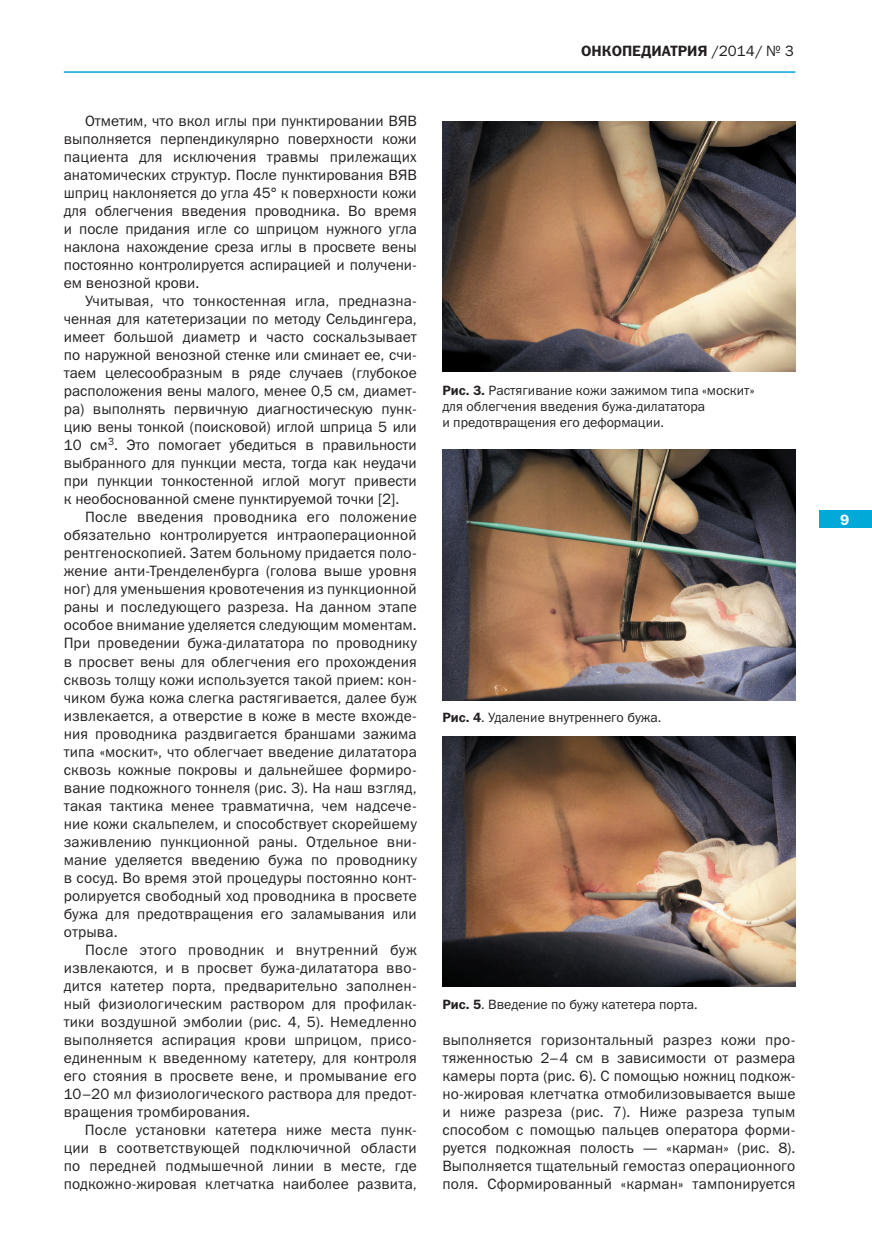
<style>
.page{position:relative;width:872px;height:1234px;background:#fff}
.page>*{position:absolute;margin:0;border:0;box-sizing:border-box;transform-origin:0 0}
.t1{font:15px/18px "Franklin Gothic Book C";letter-spacing:.005em;color:#231f20;text-align:justify}
.t2{font:15px "Franklin Gothic Demi C";color:#231f20}
.t3{font:15px "Franklin Gothic Demi C";color:#fff}
.t4{font:13.5px/16.2px "Franklin Gothic Book C";color:#231f20}
.s1{font-family:"Franklin Gothic Book C"}
.s2{font-family:"Franklin Gothic Demi C"}
</style>
<div class="page">
<div style="left:819px;top:510px;width:53px;height:17px;background:#00a9d8"></div>
<hr style="left:64px;top:71px;width:731px;height:2px;background:#00a9d8">
<img style="left:442px;top:121px;width:353px;height:250px">
<img style="left:442px;top:450px;width:353px;height:250px">
<img style="left:442px;top:736px;width:353px;height:250px">
<p class="t1" style="left:64px;top:112px;width:354px;text-indent:21px">Отметим, что вкол иглы при пунктировании ВЯВ выполняется перпендикулярно поверхности кожи пациента для исключения травмы прилежащих анатомических структур. После пунктирования ВЯВ шприц наклоняется до угла 45° к поверхности кожи для облегчения введения проводника. Во время и после придания игле со шприцом нужного угла наклона нахождение среза иглы в просвете вены постоянно контролируется аспирацией и получени&shy;ем венозной крови.</p>
<p class="t1" style="left:64px;top:292px;width:354px;text-indent:21px">Учитывая, что тонкостенная игла, предназна&shy;ченная для катетеризации по методу Сельдингера, имеет большой диаметр и часто соскальзывает по наружной венозной стенке или сминает ее, счи&shy;таем целесообразным в ряде случаев (глубокое расположения вены малого, менее 0,5 см, диамет&shy;ра) выполнять первичную диагностическую пунк&shy;цию вены тонкой (поисковой) иглой шприца 5 или 10 см<sup>3</sup>. Это помогает убедиться в правильности выбранного для пункции места, тогда как неудачи при пункции тонкостенной иглой могут привести к необоснованной смене пунктируемой точки [2].</p>
<p class="t1" style="left:64px;top:508px;width:354px;text-indent:21px">После введения проводника его положение обязательно контролируется интраоперационной рентгеноскопией. Затем больному придается поло&shy;жение анти-Тренделенбурга (голова выше уровня ног) для уменьшения кровотечения из пункционной раны и последующего разреза. На данном этапе особое внимание уделяется следующим моментам.<br>При проведении бужа-дилататора по проводнику в просвет вены для облегчения его прохождения сквозь толщу кожи используется такой прием: кон&shy;чиком бужа кожа слегка растягивается, далее буж извлекается, а отверстие в коже в месте вхожде&shy;ния проводника раздвигается браншами зажима типа «москит», что облегчает введение дилататора сквозь кожные покровы и дальнейшее формиро&shy;вание подкожного тоннеля (рис. 3). На наш взгляд, такая тактика менее травматична, чем надсече&shy;ние кожи скальпелем, и способствует скорейшему заживлению пункционной раны. Отдельное вни&shy;мание уделяется введению бужа по проводнику в сосуд. Во время этой процедуры постоянно конт&shy;ролируется свободный ход проводника в просвете бужа для предотвращения его заламывания или отрыва.</p>
<p class="t1" style="left:64px;top:940px;width:354px;text-indent:21px">После этого проводник и внутренний буж извлекаются, и в просвет бужа-дилататора вво&shy;дится катетер порта, предварительно заполнен&shy;ный физиологическим раствором для профилак&shy;тики воздушной эмболии (рис. 4, 5). Немедленно выполняется аспирация крови шприцом, присо&shy;единенным к введенному катетеру, для контроля его стояния в просвете вене, и промывание его 10–20 мл физиологического раствора для предот&shy;вращения тромбирования.</p>
<p class="t1" style="left:64px;top:1120px;width:354px;text-indent:21px">После установки катетера ниже места пунк&shy;ции в соответствующей подключичной области по передней подмышечной линии в месте, где подкожно-жировая клетчатка наиболее развита,</p>
<p class="t2" style="left:581px;top:43px;width:214px">ОНКОПЕДИАТРИЯ <span class="s1">/2014/ № 3</span></p>
<p class="t4" style="left:442px;top:382px;width:313px"><span class="s2">Рис. 3.</span> Растягивание кожи зажимом типа «москит» для облегчения введения бужа-дилататора<br>и предотвращения его деформации.</p>
<p class="t4" style="left:442px;top:708px;width:220px"><span class="s2">Рис. 4</span>. Удаление внутреннего бужа.</p>
<p class="t4" style="left:442px;top:995px;width:257px"><span class="s2">Рис. 5</span>. Введение по бужу катетера порта.</p>
<p class="t1" style="left:442px;top:1030px;width:354px">выполняется горизонтальный разрез кожи про&shy;тяженностью 2–4 см в зависимости от размера камеры порта (рис. 6). С помощью ножниц подкож&shy;но-жировая клетчатка отмобилизовывается выше и ниже разреза (рис. 7). Ниже разреза тупым способом с помощью пальцев оператора форми&shy;руется подкожная полость — «карман» (рис. 8).<br>Выполняется тщательный гемостаз операционного поля. Сформированный «карман» тампонируется</p>
<p class="t3" style="left:840px;top:511px;width:11px">9</p>
</div>
